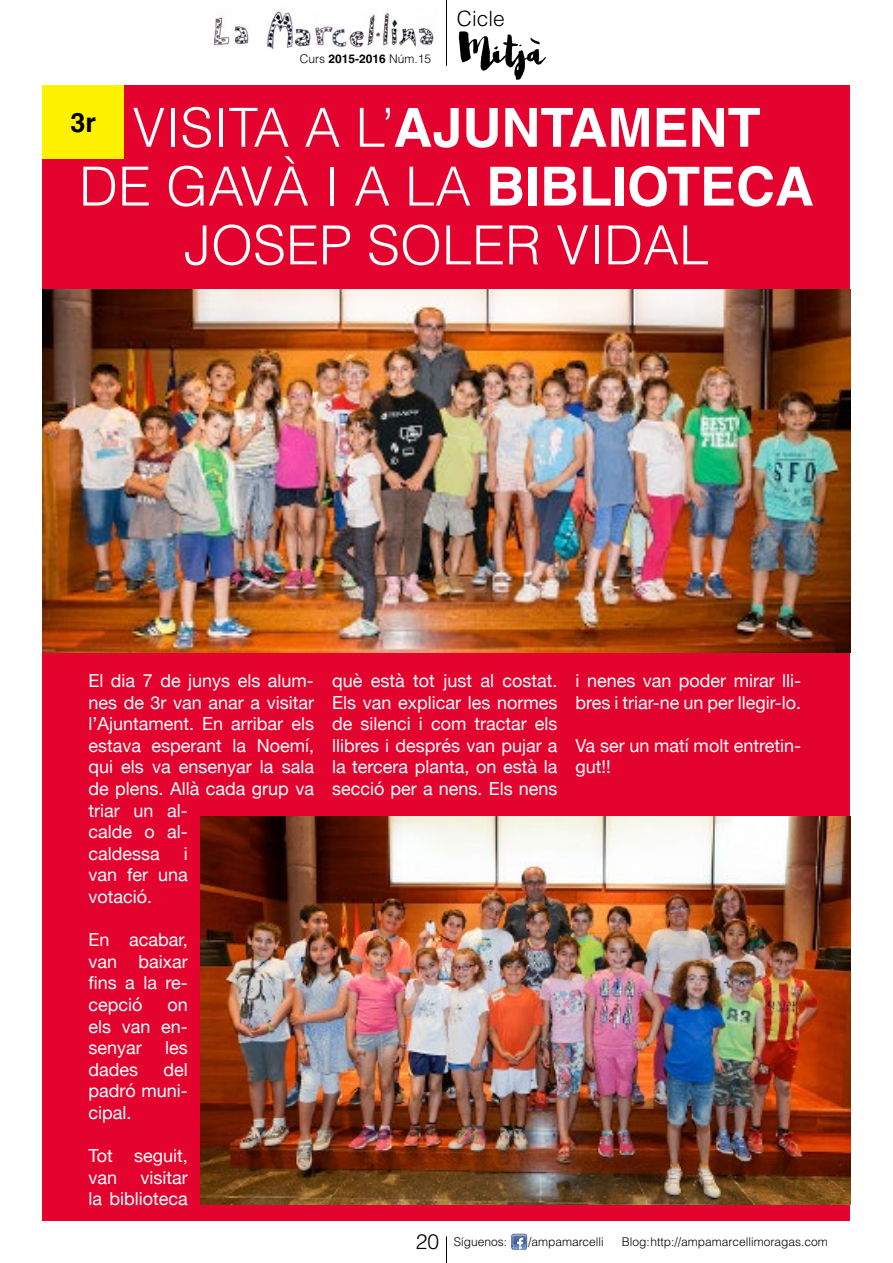
<style>
.page{position:relative;width:893px;height:1263px;background:#fff}
.page>*{position:absolute;margin:0;border:0;box-sizing:border-box;transform-origin:0 0}
.t1{font:300 54px/58.8px "Helvetica";color:#fff;text-align:center}
.t2{font:54px "Snowberry";color:#000}
.t3{font:700 27px "Helvetica";color:#000}
.t4{font:300 21px "Helvetica";color:#000}
.t5{font:18px/21.6px "Helvetica Neue";color:#fff;text-align:justify}
.t6{font:300 12px "Helvetica";color:#000}
.s1{font-weight:700}
.s2{font-size:21px}
</style>
<div class="page">
<img style="left:214px;top:11px;width:220px;height:39px">
<hr style="left:446px;top:0;width:1px;height:66px;background:#000">
<svg style="left:446px;top:1236px;width:1px;height:27px"></svg>
<svg style="left:511px;top:1234px;width:16px;height:16px"></svg>
<div style="left:43px;top:85px;width:807px;height:1135px;background:#e3032e"></div>
<img style="left:43px;top:289px;width:807px;height:364px">
<img style="left:201px;top:816px;width:649px;height:388px">
<div style="left:43px;top:85px;width:81px;height:73px;background:#fff200"></div>
<p class="t6" style="left:300px;top:51px;width:133px">Curs <span class="s1">2015-2016</span> Núm.15</p>
<p class="t4" style="left:457px;top:5px;width:49px">Cicle</p>
<h1 class="t2" style="left:457px;top:13px;width:88px">Mitjà</h1>
<h1 class="t1" style="left:79px;top:97px;width:736px">VISITA A L’<span class="s1">AJUNTAMENT<br></span>DE GAVÀ I A LA <span class="s1">BIBLIOTECA<br></span>JOSEP SOLER VIDAL</h1>
<h2 class="t3" style="left:71px;top:106px;width:27px">3r</h2>
<p class="t5" style="left:88px;top:671px;width:227px;text-align:left">El dia 7 de junys els alum&shy;nes de 3r van anar a visitar l’Ajuntament. En arribar els estava esperant la Noemí, qui els va ensenyar la sala de plens. Allà cada grup va triar un al-<br>calde o al-<br>caldessa</p>
<p class="t5" style="left:88px;top:843px;width:101px;text-indent:96px">i van fer una votació.</p>
<p class="t5" style="left:88px;top:930px;width:101px">En acabar, van baixar fins a la re&shy;cepció</p>
<p class="t5" style="left:88px;top:995px;width:101px;text-indent:79px">on els van en&shy;senyar</p>
<p class="t5" style="left:165px;top:1038px;width:24px">les</p>
<p class="t5" style="left:88px;top:1059px;width:101px;text-indent:75px">del padró muni&shy;cipal.</p>
<p class="t5" style="left:88px;top:1146px;width:101px">Tot seguit, van</p>
<p class="t5" style="left:88px;top:1059px;width:51px">dades</p>
<p class="t5" style="left:88px;top:1167px;width:101px;text-align:right">visitar<br>la biblioteca</p>
<p class="t5" style="left:332px;top:671px;width:227px">què està tot just al costat.<br>Els van explicar les normes de silenci i com tractar els llibres i després van pujar a la tercera planta, on està la secció per a nens. Els nens</p>
<p class="t5" style="left:576px;top:671px;width:227px">i nenes van poder mirar lli&shy;bres i triar-ne un per llegir-lo.</p>
<p class="t5" style="left:576px;top:735px;width:227px">Va ser un matí molt entretin&shy;gut!!</p>
<p class="t6" style="left:416px;top:1234px;width:93px"><span class="s2">20</span> Síguenos:</p>
<p class="t6" style="left:528px;top:1234px;width:77px">/ampamarcelli</p>
<p class="t6" style="left:622px;top:1234px;width:208px">Blog:http://ampamarcellimoragas.com</p>
</div>
